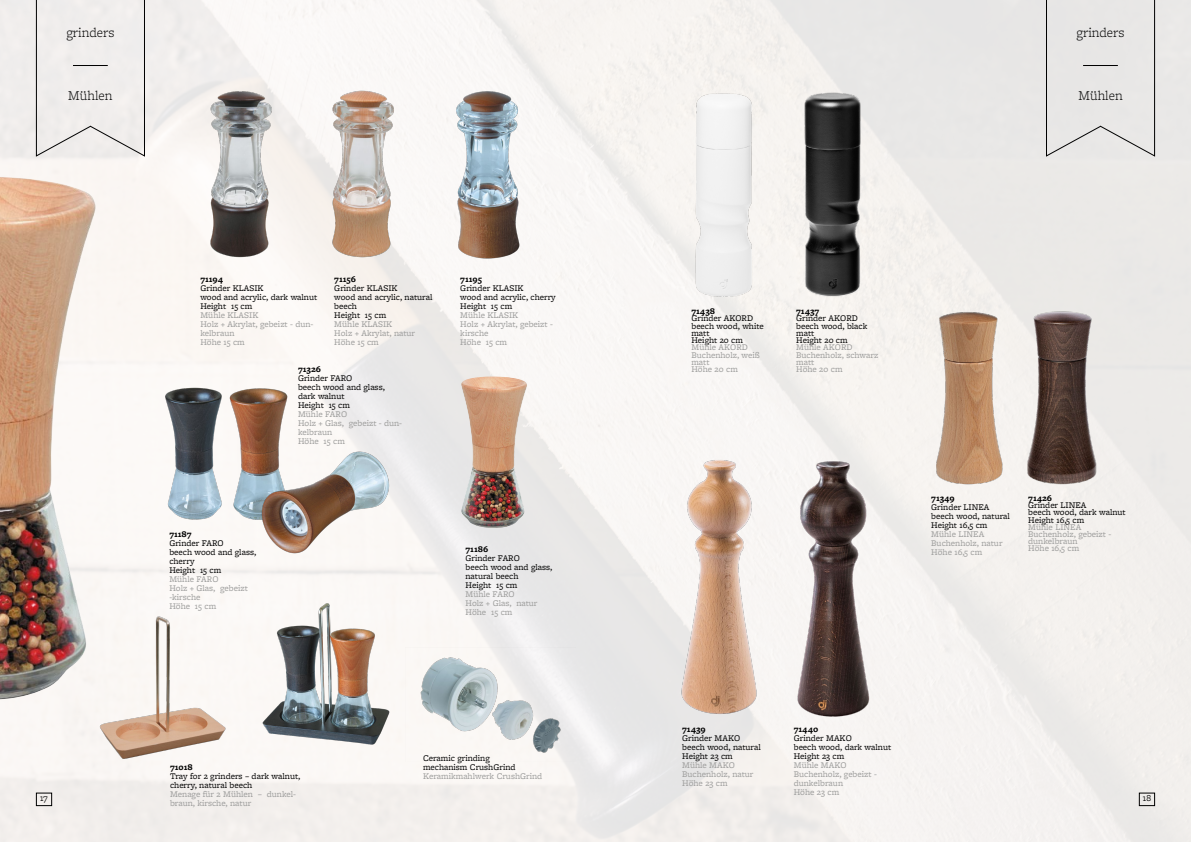
<style>
.page{position:relative;width:1191px;height:842px;background:#fff}
.page>*{position:absolute;margin:0;border:0;box-sizing:border-box;transform-origin:0 0}
.t1{font:300 14px "Freight Micro Pro";color:#000}
.t2{font:9.5px "Freight Macro Pro";color:#000}
.t3{font:9px/9px "Freight Micro Pro";color:#000}
.t4{font:9px/9px "Freight Micro Pro";color:#9d9d9c}
.t5{font:700 9px "Freight Micro Pro";color:#000}
</style>
<div class="page">
<div style="left:0;top:0;width:1191px;height:842px;background:linear-gradient(to right,#f9f5f3,#efedeb)"></div>
<img style="left:0;top:177px;width:97px;height:522px">
<img style="left:200px;top:80px;width:79px;height:188px">
<img style="left:92px;top:608px;width:139px;height:156px">
<img style="left:322px;top:80px;width:79px;height:188px">
<img style="left:461px;top:376px;width:66px;height:152px">
<img style="left:257px;top:592px;width:137px;height:163px">
<img style="left:449px;top:81px;width:79px;height:186px">
<img style="left:157px;top:382px;width:68px;height:144px">
<img style="left:225px;top:380px;width:70px;height:146px">
<img style="left:256px;top:446px;width:138px;height:116px">
<img style="left:405px;top:647px;width:170px;height:114px">
<div style="left:36px;top:793px;width:16px;height:13px;border:1px solid #000"></div>
<div style="left:1139px;top:793px;width:16px;height:13px;border:1px solid #000"></div>
<div style="left:36px;top:0;width:109px;height:157px;background:#f0edec"></div>
<div style="left:1045px;top:0;width:110px;height:157px;background:#e8e7e6"></div>
<img style="left:682px;top:80px;width:86px;height:223px">
<img style="left:790px;top:80px;width:85px;height:223px">
<img style="left:668px;top:454px;width:101px;height:262px">
<img style="left:780px;top:448px;width:105px;height:273px">
<img style="left:931px;top:296px;width:75px;height:192px">
<img style="left:1020px;top:283px;width:87px;height:227px">
<h1 class="t1" style="left:66px;top:23px;width:50px">grinders</h1>
<h1 class="t1" style="left:68px;top:86px;width:46px">Mühlen</h1>
<p class="t5" style="left:200px;top:273px;width:24px">71194</p>
<p class="t3" style="left:200px;top:283px;width:118px">Grinder KLASIK<br>wood and acrylic, dark walnut<br>Height 15 cm</p>
<p class="t4" style="left:200px;top:310px;width:114px">Mühle KLASIK<br>Holz + Akrylat, gebeizt - dun&shy;kelbraun<br>Höhe 15 cm</p>
<p class="t5" style="left:334px;top:273px;width:23px">71156</p>
<p class="t3" style="left:334px;top:283px;width:100px">Grinder KLASIK<br>wood and acrylic, natural beech<br>Height 15 cm</p>
<p class="t4" style="left:334px;top:319px;width:82px">Mühle KLASIK<br>Holz + Akrylat, natur<br>Höhe 15 cm</p>
<p class="t5" style="left:298px;top:363px;width:24px">71326</p>
<p class="t3" style="left:298px;top:373px;width:88px">Grinder FARO<br>beech wood and glass, dark walnut<br>Height 15 cm</p>
<p class="t4" style="left:298px;top:409px;width:106px">Mühle FARO<br>Holz + Glas, gebeizt - dun&shy;kelbraun<br>Höhe 15 cm</p>
<p class="t5" style="left:460px;top:273px;width:23px">71195</p>
<p class="t3" style="left:460px;top:283px;width:97px">Grinder KLASIK<br>wood and acrylic, cherry<br>Height 15 cm</p>
<p class="t4" style="left:460px;top:310px;width:94px">Mühle KLASIK<br>Holz + Akrylat, gebeizt - kirsche<br>Höhe 15 cm</p>
<p class="t5" style="left:169px;top:528px;width:24px">71187</p>
<p class="t3" style="left:169px;top:538px;width:88px">Grinder FARO<br>beech wood and glass, cherry<br>Height 15 cm</p>
<p class="t4" style="left:169px;top:574px;width:80px">Mühle FARO<br>Holz + Glas, gebeizt -kirsche<br>Höhe 15 cm</p>
<p class="t5" style="left:465px;top:542px;width:24px">71186</p>
<p class="t3" style="left:465px;top:553px;width:88px">Grinder FARO<br>beech wood and glass, natural beech<br>Height 15 cm</p>
<p class="t4" style="left:465px;top:589px;width:73px">Mühle FARO<br>Holz + Glas, natur<br>Höhe 15 cm</p>
<h1 class="t1" style="left:1076px;top:23px;width:50px">grinders</h1>
<h1 class="t1" style="left:1078px;top:86px;width:46px">Mühlen</h1>
<p class="t5" style="left:691px;top:305px;width:25px">71438</p>
<p class="t3" style="left:691px;top:314px;width:74px;line-height:7.2px">Grinder AKORD beech wood, white matt<br>Height 20 cm</p>
<p class="t4" style="left:691px;top:343px;width:70px;line-height:7.2px">Mühle AKORD<br>Buchenholz, weiß matt<br>Höhe 20 cm</p>
<p class="t5" style="left:796px;top:305px;width:25px">71437</p>
<p class="t3" style="left:796px;top:314px;width:73px;line-height:7.2px">Grinder AKORD beech wood, black matt<br>Height 20 cm</p>
<p class="t4" style="left:796px;top:343px;width:84px;line-height:7.2px">Mühle AKORD<br>Buchenholz, schwarz matt<br>Höhe 20 cm</p>
<p class="t5" style="left:931px;top:492px;width:25px">71349</p>
<p class="t3" style="left:931px;top:502px;width:80px">Grinder LINEA beech wood, natural<br>Height 16,5 cm</p>
<p class="t4" style="left:931px;top:529px;width:73px">Mühle LINEA<br>Buchenholz, natur<br>Höhe 16,5 cm</p>
<p class="t5" style="left:1028px;top:492px;width:25px">71426</p>
<p class="t3" style="left:1028px;top:501px;width:99px;line-height:7.2px">Grinder LINEA<br>beech wood, dark walnut<br>Height 16,5 cm</p>
<p class="t4" style="left:1028px;top:523px;width:85px;line-height:7.2px">Mühle LINEA<br>Buchenholz, gebeizt - dunkelbraun<br>Höhe 16,5 cm</p>
<p class="t5" style="left:682px;top:723px;width:25px">71439</p>
<p class="t3" style="left:682px;top:733px;width:80px">Grinder MAKO beech wood, natural<br>Height 23 cm</p>
<p class="t4" style="left:682px;top:760px;width:73px">Mühle MAKO<br>Buchenholz, natur<br>Höhe 23 cm</p>
<p class="t5" style="left:793px;top:723px;width:26px">71440</p>
<p class="t3" style="left:793px;top:733px;width:99px">Grinder MAKO<br>beech wood, dark walnut<br>Height 23 cm</p>
<p class="t4" style="left:793px;top:760px;width:85px">Mühle MAKO<br>Buchenholz, gebeizt - dunkelbraun<br>Höhe 23 cm</p>
<p class="t3" style="left:423px;top:753px;width:94px">Ceramic grinding mechanism CrushGrind</p>
<p class="t4" style="left:423px;top:771px;width:121px">Keramikmahlwerk CrushGrind</p>
<p class="t5" style="left:170px;top:761px;width:24px">71018</p>
<p class="t3" style="left:170px;top:772px;width:132px">Tray for 2 grinders – dark walnut, cherry, natural beech</p>
<p class="t4" style="left:170px;top:790px;width:128px">Menage für 2 Mühlen – dunkel&shy;braun, kirsche, natur</p>
<p class="t2" style="left:40px;top:791px;width:9px">17</p>
<p class="t2" style="left:1142px;top:791px;width:10px">18</p>
</div>
